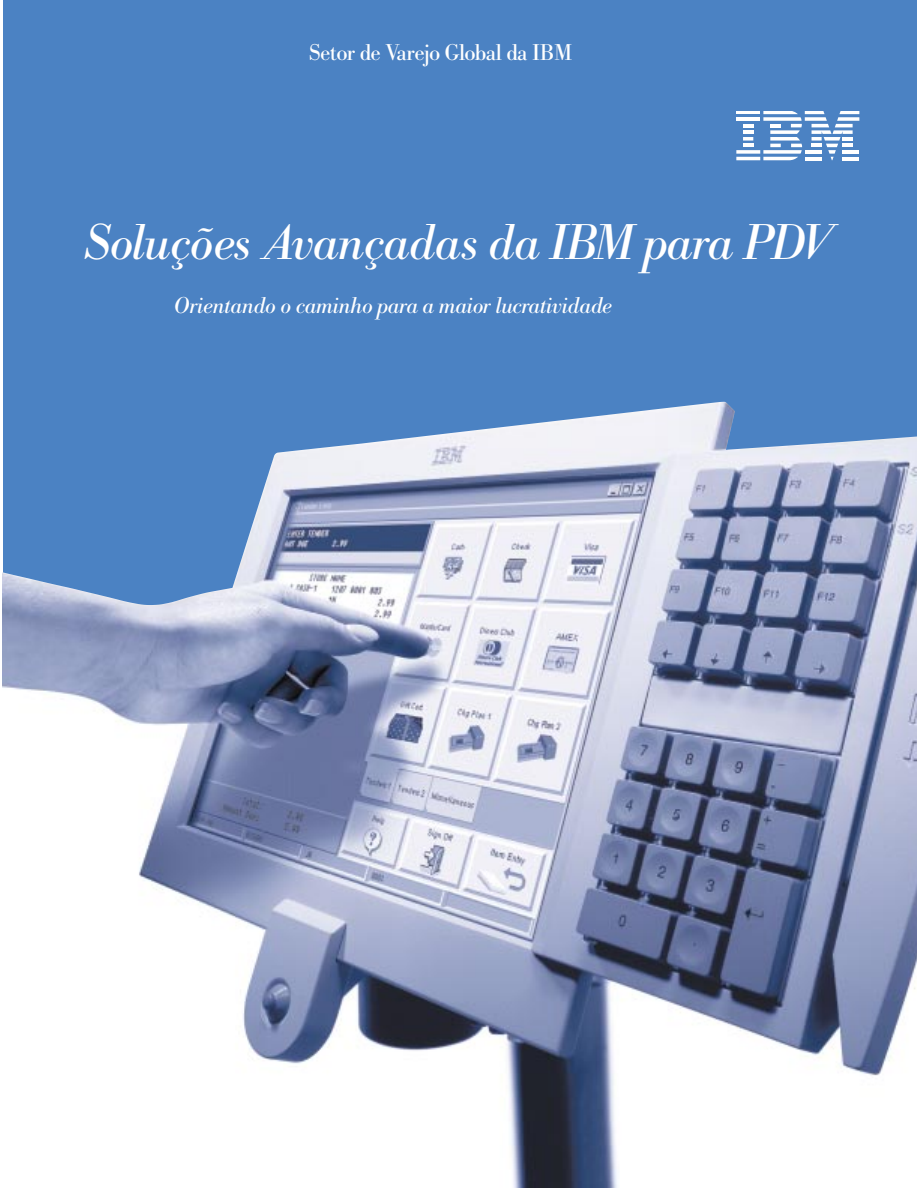
<style>
.page{position:relative;width:918px;height:1188px;background:#fff}
.page>*{position:absolute;margin:0;border:0;box-sizing:border-box;transform-origin:0 0}
.t1{font:italic 49.5px "IBM Bodoni BE Regular";letter-spacing:-.01em;color:#fff}
.t2{font:italic 22.5px "IBM Bodoni BE Regular";letter-spacing:-.01em;color:#fff}
.t3{font:22.5px "IBM Bodoni BE Regular";letter-spacing:-.025em;color:#fff}
</style>
<div class="page">
<div style="left:3px;top:0;width:913px;height:1188px;background:#4b82c3"></div>
<img style="left:3px;top:402px;width:913px;height:786px">
<svg style="left:736px;top:111px;width:123px;height:49px"></svg>
<hr style="left:805px;top:157px;width:17px;height:3px;background:#fff">
<hr style="left:736px;top:157px;width:24px;height:3px;background:#fff">
<p class="t3" style="left:309px;top:44px;width:265px">Setor de Varejo Global da IBM</p>
<h1 class="t1" style="left:84px;top:223px;width:751px">Soluções Avançadas da IBM para PDV</h1>
<p class="t2" style="left:174px;top:297px;width:440px">Orientando o caminho para a maior lucratividade</p>
</div>
